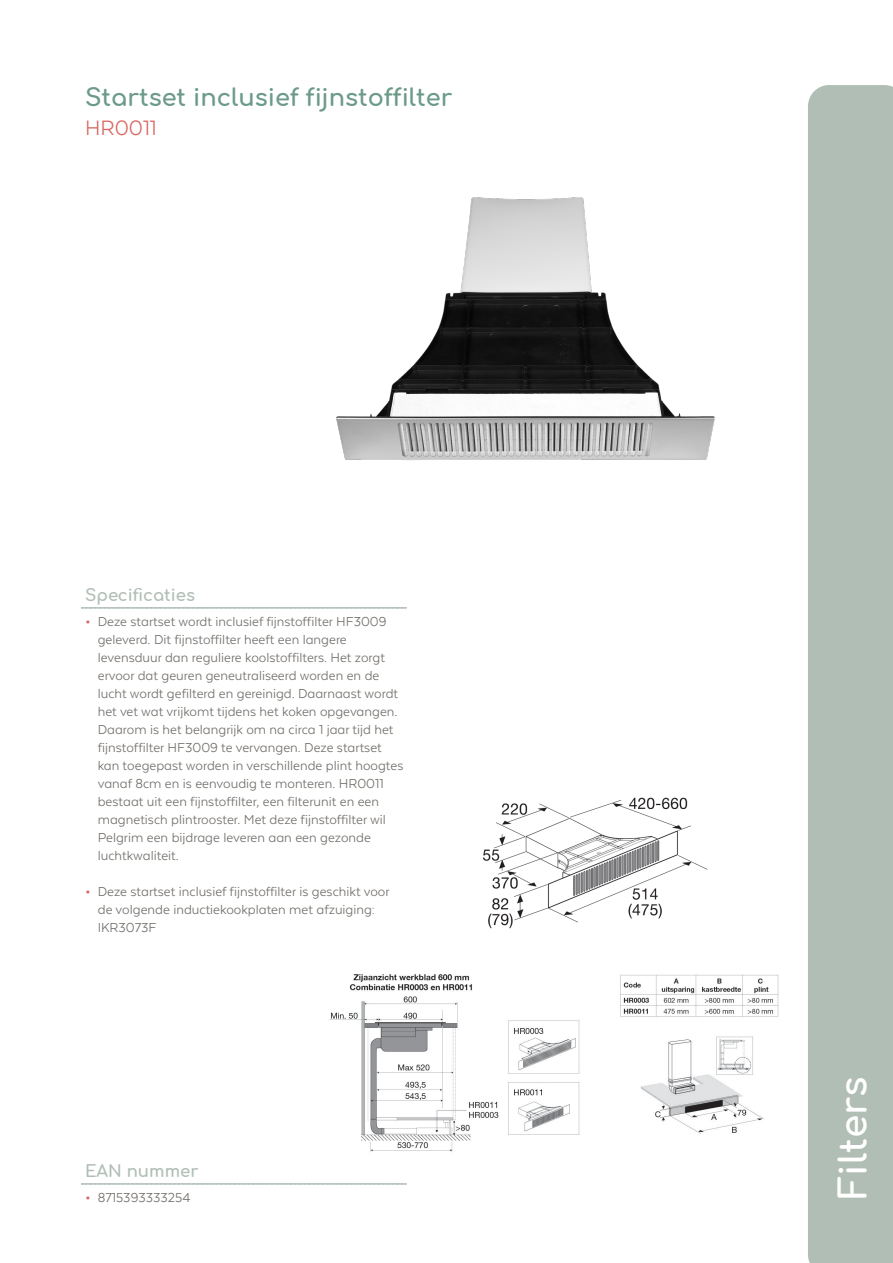
<style>
.page{position:relative;width:893px;height:1263px;background:#fff}
.page>*{position:absolute;margin:0;border:0;box-sizing:border-box;transform-origin:0 0}
.t1{font:700 37.5px "Comfortaa";color:#fff}
.Productomschrijving{font:700 24px "Comfortaa";color:#6c9a89}
.Typenummer{font:24px "Texta Alt";color:#d86762}
.producttekst_tussenk{font:700 16.5px "Comfortaa";color:#b1beb5}
.t2{font:15px/18px "Texta Alt";color:#706d68}
.s1{font-weight:700;font-size:18px;color:#d86762}
</style>
<div class="page">
<div style="left:808px;top:85px;width:85px;height:1178px;background:#b1beb5"></div>
<img style="left:336px;top:197px;width:378px;height:264px">
<svg style="left:82px;top:607px;width:324px;height:2px"></svg>
<svg style="left:82px;top:1183px;width:324px;height:2px"></svg>
<img style="left:483px;top:797px;width:225px;height:132px">
<img style="left:329px;top:974px;width:450px;height:178px">
<p class="Productomschrijving" style="left:85px;top:75px;width:369px">Startset inclusief fijnstoffilter</p>
<p class="Typenummer" style="left:85px;top:115px;width:73px">HR0011</p>
<p class="producttekst_tussenk" style="left:85px;top:580px;width:112px">Specificaties</p>
<p class="t2" style="left:98px;top:612px;width:307px;text-indent:-13px"><span class="s1">•</span> Deze startset wordt inclusief fijnstoffilter HF3009 geleverd. Dit fijnstoffilter heeft een langere levensduur dan reguliere koolstoffilters. Het zorgt ervoor dat geuren geneutraliseerd worden en de lucht wordt gefilterd en gereinigd. Daarnaast wordt het vet wat vrijkomt tijdens het koken opgevangen.<br>Daarom is het belangrijk om na circa 1 jaar tijd het fijnstoffilter HF3009 te vervangen. Deze startset kan toegepast worden in verschillende plint hoogtes vanaf 8cm en is eenvoudig te monteren. HR0011 bestaat uit een fijnstoffilter, een filterunit en een magnetisch plintrooster. Met deze fijnstoffilter wil Pelgrim een bijdrage leveren aan een gezonde luchtkwaliteit.</p>
<p class="t2" style="left:98px;top:882px;width:293px;text-indent:-13px"><span class="s1">•</span> Deze startset inclusief fijnstoffilter is geschikt voor de volgende inductiekookplaten met afzuiging:<br>IKR3073F</p>
<p class="producttekst_tussenk" style="left:85px;top:1156px;width:115px">EAN nummer</p>
<p class="t2" style="left:85px;top:1188px;width:107px"><span class="s1">•</span> 8715393333254</p>
<p class="t1" style="left:819px;top:1199px;width:124px;rotate:-90deg">Filters</p>
</div>
